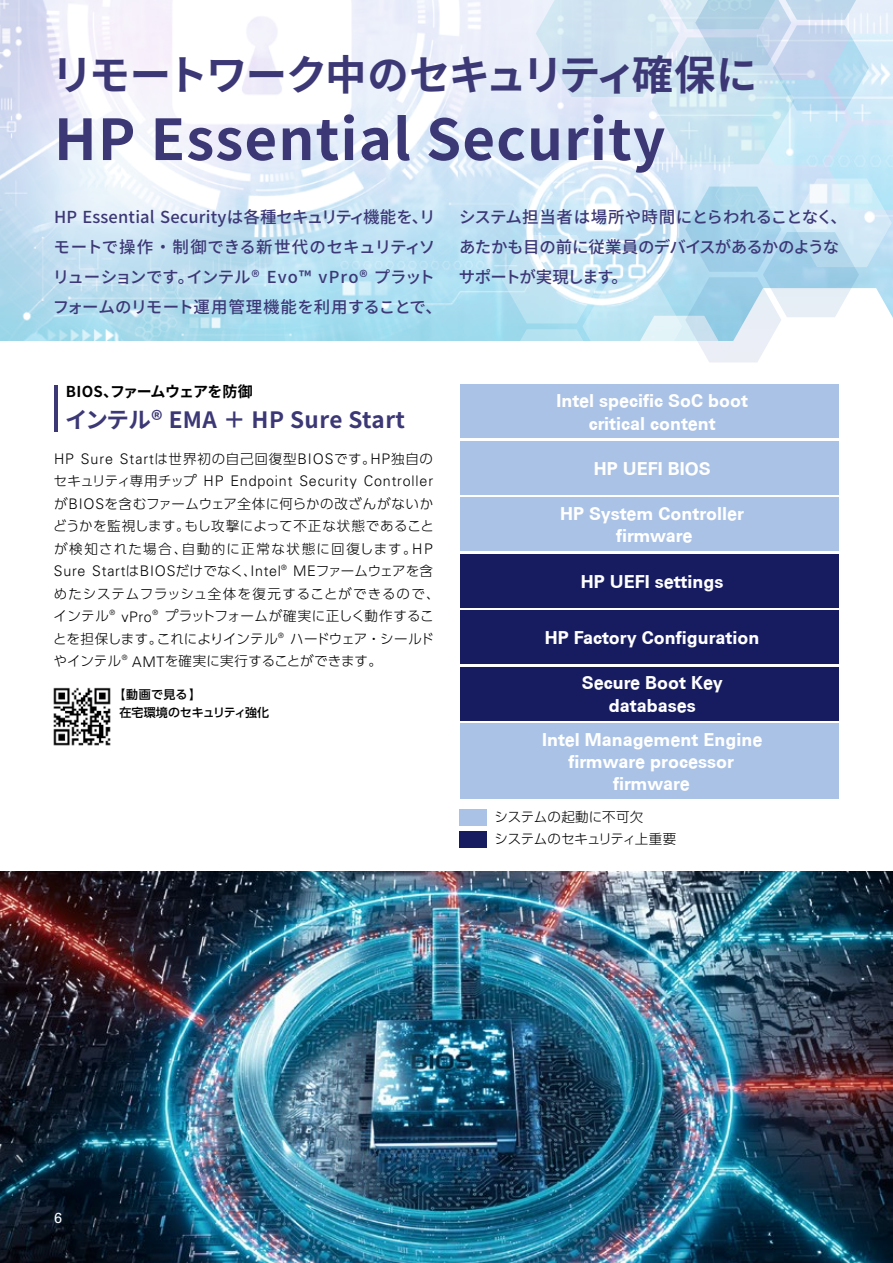
<style>
.page{position:relative;width:893px;height:1263px;background:#fff}
.page>*{position:absolute;margin:0;border:0;box-sizing:border-box;transform-origin:0 0}
.t1{font:700 56.4px "Source Han Sans JP";letter-spacing:.02em;color:#3c3876}
.t2{font:700 41.4px "Source Han Sans JP";letter-spacing:-.055em;color:#3c3876}
.t3{font:700 22.5px "Source Han Sans JP";letter-spacing:.02em;color:#3c3876}
.t4{font:700 18px/22.2px "Univers CE";color:#fff;text-align:center}
.t5{font:500 16.5px/30px "Source Han Sans JP";letter-spacing:.01em;color:#3c3876}
.t6{font:500 16.5px/30px "Source Han Sans JP";letter-spacing:-.015em;color:#3c3876}
.t7{font:700 15px "Source Han Sans JP";letter-spacing:-.03em;color:#000}
.t8{font:300 14.55px/22.5px "Univers";letter-spacing:.055em;color:#000}
.t9{font:14.55px "Univers";color:#fff}
.t10{font:300 13.5px/22.5px "UD Shin Go Pro";letter-spacing:.025em;color:#000;text-align:justify}
.t11{font:300 13.5px/22.6px "UD Shin Go Pro";letter-spacing:-.005em;color:#000}
.t12{font:500 12px/18px "UD Shin Go Pro";letter-spacing:.01em;color:#000}
.s1{font-family:"UD Shin Go Pro";font-size:13.5px}
.s2{font-family:"Univers";font-size:14.55px}
</style>
<div class="page">
<svg style="left:0;top:0;width:502px;height:341px"></svg>
<svg style="left:502px;top:0;width:391px;height:489px"></svg>
<img style="left:0;top:872px;width:893px;height:391px">
<div style="left:460px;top:554px;width:378px;height:53px;background:#171c61"></div>
<div style="left:460px;top:611px;width:378px;height:53px;background:#171c61"></div>
<div style="left:460px;top:667px;width:378px;height:53px;background:#171c61"></div>
<div style="left:460px;top:385px;width:378px;height:53px;background:#aac2e5"></div>
<div style="left:460px;top:441px;width:378px;height:53px;background:#aac2e5"></div>
<div style="left:460px;top:498px;width:378px;height:53px;background:#aac2e5"></div>
<div style="left:460px;top:723px;width:378px;height:75px;background:#aac2e5"></div>
<div style="left:460px;top:809px;width:27px;height:16px;background:#aac2e5"></div>
<div style="left:460px;top:831px;width:27px;height:16px;background:#171c61"></div>
<hr style="left:54px;top:385px;width:3px;height:47px;background:#3c3876">
<img style="left:53px;top:687px;width:58px;height:59px">
<h2 class="t2" style="left:52px;top:52px;width:707px">リモートワーク中のセキュリティ確保に</h2>
<h1 class="t1" style="left:54px;top:108px;width:613px">HP Essential Security</h1>
<p class="t5" style="left:53px;top:202px;width:391px">HP Essential Securityは各種セキュリティ機能を、リモートで操作・制御できる新世代のセキュリティソリューションです。インテル® Evo™ vPro® プラットフォームのリモート運用管理機能を利用することで、</p>
<p class="t6" style="left:459px;top:202px;width:390px">システム担当者は場所や時間にとらわれることなく、あたかも目の前に従業員のデバイスがあるかのようなサポートが実現します。</p>
<p class="t7" style="left:66px;top:383px;width:188px">BIOS、ファームウェアを防御</p>
<h3 class="t3" style="left:65px;top:407px;width:341px">インテル® EMA ＋ HP Sure Start</h3>
<p class="t8" style="left:54px;top:448px;width:381px">HP Sure Start<span class="s1">は世界初の自己回復型</span>BIOS<span class="s1">です。</span>HP<span class="s1">独自のセキュリティ専用チップ</span> HP Endpoint Security Controller</p>
<p class="t10" style="left:53px;top:492px;width:382px">が<span class="s2">BIOS</span>を含むファームウェア全体に何らかの改ざんがないかどうかを監視します。もし攻撃によって不正な状態であることが検知された場合、自動的に正常な状態に回復します。<span class="s2">HP</span></p>
<p class="t8" style="left:54px;top:560px;width:380px">Sure Start<span class="s1">は</span>BIOS<span class="s1">だけでなく、</span>Intel<sup>®</sup> ME<span class="s1">ファームウェアを含</span></p>
<p class="t10" style="left:53px;top:582px;width:388px;text-align:left">めたシステムフラッシュ全体を復元することができるので、インテル<sup>®</sup> <span class="s2">vPro</span><sup>®</sup> プラットフォームが確実に正しく動作することを担保します。これによりインテル<sup>®</sup> ハードウェア・シールドやインテル<sup>®</sup> <span class="s2">AMT</span>を確実に実行することができます。</p>
<p class="t12" style="left:119px;top:685px;width:151px;text-indent:-6px">【動画で見る】<br>在宅環境のセキュリティ強化</p>
<h3 class="t4" style="left:556px;top:391px;width:193px">Intel specific SoC boot critical content</h3>
<h3 class="t4" style="left:594px;top:458px;width:119px">HP UEFI BIOS</h3>
<h3 class="t4" style="left:560px;top:503px;width:185px">HP System Controller firmware</h3>
<h3 class="t4" style="left:581px;top:571px;width:144px">HP UEFI settings</h3>
<h3 class="t4" style="left:545px;top:627px;width:216px">HP Factory Configuration</h3>
<h3 class="t4" style="left:582px;top:673px;width:143px">Secure Boot Key databases</h3>
<h3 class="t4" style="left:542px;top:729px;width:222px">Intel Management Engine firmware processor firmware</h3>
<p class="t11" style="left:495px;top:805px;width:183px">システムの起動に不可欠<br>システムのセキュリティ上重要</p>
<p class="t9" style="left:54px;top:1209px;width:9px">6</p>
</div>
